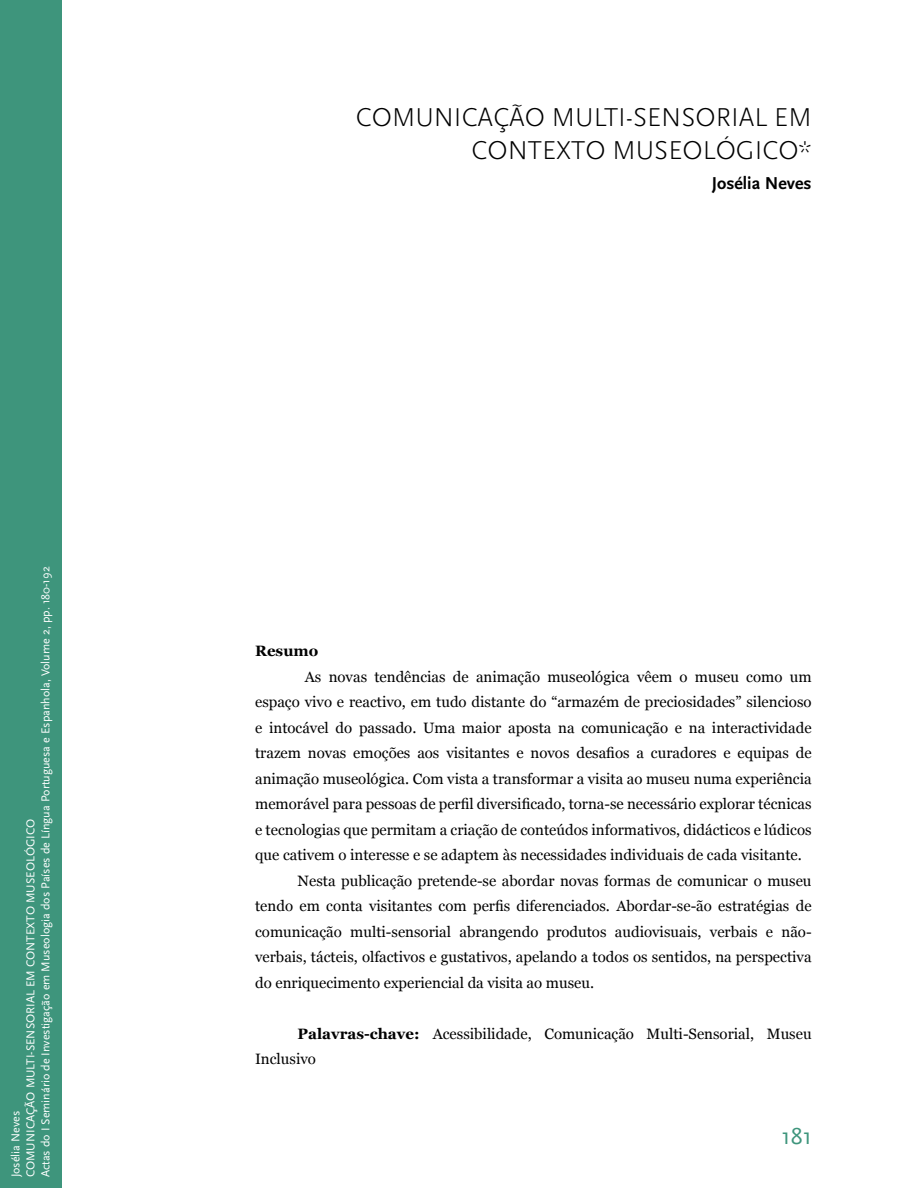
<style>
.page{position:relative;width:918px;height:1188px;background:#fff}
.page>*{position:absolute;margin:0;border:0;box-sizing:border-box;transform-origin:0 0}
.t1{font:300 27px/32.4px "Scala Sans Pro";color:#000;text-align:right}
.t2{font:24px "Scala Sans Pro";color:#3e957c}
.t3{font:700 18px "Scala Sans Pro";color:#000}
.t4{font:15px/25.5px "Georgia";color:#000}
.t5{font:700 15px "Georgia";color:#000}
.t6{font:12px/15px "Scala Sans Pro";color:#fff}
.s1{font-weight:700}
</style>
<div class="page">
<div style="left:0;top:0;width:62px;height:1188px;background:#3e957c"></div>
<p class="t6" style="left:9px;top:1177px;width:613px;rotate:-90deg">Josélia Neves<br>COMUNICAÇÃO MULTI-SENSORIAL EM CONTEXTO MUSEOLÓGICO<br>Actas do I Seminário de Investigação em Museologia dos Países de Língua Portuguesa e Espanhola, Volume 2, pp. 180-192</p>
<h1 class="t1" style="left:356px;top:102px;width:457px">COMUNICAÇÃO MULTI-SENSORIAL EM<br>CONTEXTO MUSEOLÓGICO*</h1>
<p class="t3" style="left:712px;top:175px;width:101px">Josélia Neves</p>
<p class="t5" style="left:255px;top:645px;width:65px">Resumo</p>
<p class="t4" style="left:305px;top:665px;width:508px">As novas tendências de animação museológica vêem o museu como um</p>
<p class="t4" style="left:255px;top:691px;width:558px">espaço vivo e reactivo, em tudo distante do “armazém de preciosidades” silencioso</p>
<p class="t4" style="left:255px;top:716px;width:558px">e intocável do passado. Uma maior aposta na comunicação e na interactividade</p>
<p class="t4" style="left:255px;top:742px;width:558px">trazem novas emoções aos visitantes e novos desafios a curadores e equipas de</p>
<p class="t4" style="left:255px;top:767px;width:558px">animação museológica. Com vista a transformar a visita ao museu numa experiência</p>
<p class="t4" style="left:255px;top:793px;width:558px">memorável para pessoas de perfil diversificado, torna-se necessário explorar técnicas</p>
<p class="t4" style="left:255px;top:818px;width:558px">e tecnologias que permitam a criação de conteúdos informativos, didácticos e lúdicos</p>
<p class="t4" style="left:255px;top:844px;width:548px">que cativem o interesse e se adaptem às necessidades individuais de cada visitante.</p>
<p class="t4" style="left:298px;top:869px;width:515px">Nesta publicação pretende-se abordar novas formas de comunicar o museu</p>
<p class="t4" style="left:255px;top:895px;width:558px">tendo em conta visitantes com perfis diferenciados. Abordar-se-ão estratégias de</p>
<p class="t4" style="left:255px;top:920px;width:558px">comunicação multi-sensorial abrangendo produtos audiovisuais, verbais e não-</p>
<p class="t4" style="left:255px;top:946px;width:558px">verbais, tácteis, olfactivos e gustativos, apelando a todos os sentidos, na perspectiva</p>
<p class="t4" style="left:255px;top:971px;width:340px">do enriquecimento experiencial da visita ao museu.</p>
<p class="t4" style="left:255px;top:1022px;width:558px;text-indent:43px"><span class="s1">Palavras-chave:</span> Acessibilidade, Comunicação Multi-Sensorial, Museu<br>Inclusivo</p>
<h2 class="t2" style="left:782px;top:1124px;width:32px">181</h2>
</div>
